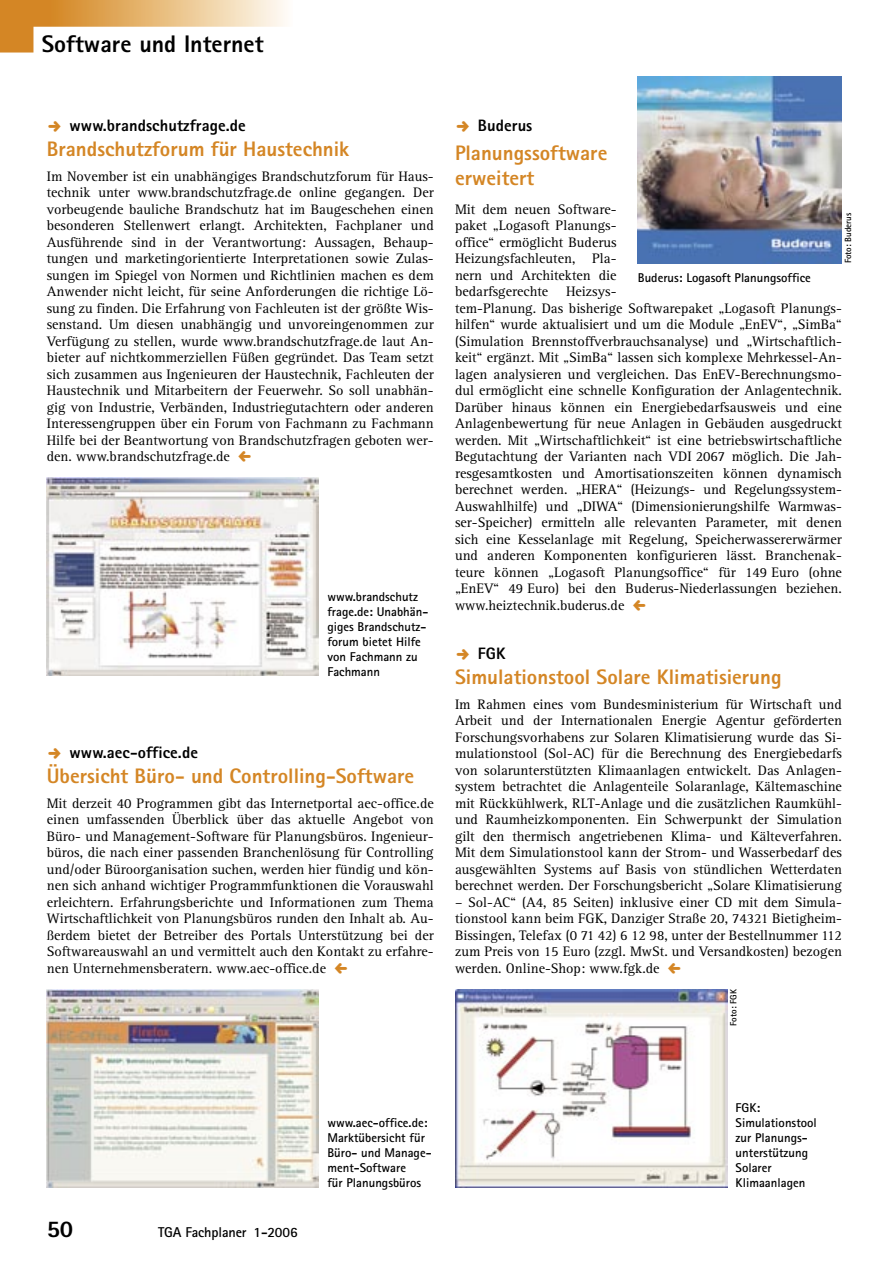
<style>
.page{position:relative;width:893px;height:1263px;background:#fff}
.page>*{position:absolute;margin:0;border:0;box-sizing:border-box;transform-origin:0 0}
.t1{font:800 24px "Rotis Sans Serif";color:#000}
.T05b_Über_4sp{font:800 21px/24.8px "Rotis Sans Serif";color:#d48625}
.T05a_Dach_4sp{font:800 16.5px "Rotis Sans Serif";letter-spacing:.005em;color:#000}
.T01b_Grund_n_ZÜ{font:14.25px/16.5px "Rotis Serif";color:#000;text-align:justify}
.t2{font:700 14.25px "Rotis Sans Serif";letter-spacing:-.01em;color:#000}
.T02_BU_Autor{font:700 12.75px/15px "Rotis Sans Serif";color:#000}
.T07a_Foto{font:700 9px "Rotis Sans Serif";color:#000}
</style>
<div class="page">
<svg style="left:0;top:0;width:285px;height:53px"></svg>
<img style="left:47px;top:478px;width:272px;height:198px">
<img style="left:47px;top:989px;width:272px;height:198px">
<img style="left:638px;top:77px;width:204px;height:186px">
<img style="left:455px;top:989px;width:272px;height:198px">
<p class="t1" style="left:42px;top:29px;width:223px">Software und Internet</p>
<p class="T05a_Dach_4sp" style="left:70px;top:115px;width:178px">www.brandschutzfrage.de</p>
<p class="T05b_Über_4sp" style="left:47px;top:136px;width:304px">Brandschutzforum für Haustechnik</p>
<p class="T01b_Grund_n_ZÜ" style="left:47px;top:168px;width:388px">Im November ist ein unabhängiges Brandschutzforum für Haus&shy;technik unter www.brandschutzfrage.de online gegangen. Der vorbeugende bauliche Brandschutz hat im Baugeschehen einen besonderen Stellenwert erlangt. Architekten, Fachplaner und Ausführende sind in der Verantwortung: Aussagen, Behaup&shy;tungen und marketingorientierte Interpretationen sowie Zulas&shy;sungen im Spiegel von Normen und Richtlinien machen es dem Anwender nicht leicht, für seine Anforderungen die richtige Lö&shy;sung zu finden. Die Erfahrung von Fachleuten ist der größte Wis&shy;senstand. Um diesen unabhängig und unvoreingenommen zur Verfügung zu stellen, wurde www.brandschutzfrage.de laut An&shy;bieter auf nichtkommerziellen Füßen gegründet. Das Team setzt sich zusammen aus Ingenieuren der Haustechnik, Fachleuten der Haustechnik und Mitarbeitern der Feuerwehr. So soll unabhän&shy;gig von Industrie, Verbänden, Industriegutachtern oder anderen Interessengruppen über ein Forum von Fachmann zu Fachmann Hilfe bei der Beantwortung von Brandschutzfragen geboten wer&shy;den. www.brandschutzfrage.de</p>
<p class="T02_BU_Autor" style="left:327px;top:589px;width:92px">www.brandschutz</p>
<p class="T02_BU_Autor" style="left:327px;top:604px;width:102px">frage.de: Unabhän&shy;giges Brandschutz&shy;forum bietet Hilfe von Fachmann zu<br>Fachmann</p>
<p class="T05a_Dach_4sp" style="left:70px;top:742px;width:130px">www.aec-office.de</p>
<p class="T05b_Über_4sp" style="left:47px;top:763px;width:369px">Übersicht Büro- und Controlling-Software</p>
<p class="T01b_Grund_n_ZÜ" style="left:47px;top:795px;width:388px">Mit derzeit 40 Programmen gibt das Internetportal aec-office.de einen umfassenden Überblick über das aktuelle Angebot von Büro- und Management-Software für Planungsbüros. Ingenieur&shy;büros, die nach einer passenden Branchenlösung für Controlling und/oder Büroorganisation suchen, werden hier fündig und kön&shy;nen sich anhand wichtiger Programmfunktionen die Vorauswahl erleichtern. Erfahrungsberichte und Informationen zum Thema Wirtschaftlichkeit von Planungsbüros runden den Inhalt ab. Au&shy;ßerdem bietet der Betreiber des Portals Unterstützung bei der Softwareauswahl an und vermittelt auch den Kontakt zu erfahre&shy;nen Unternehmensberatern. www.aec-office.de</p>
<p class="T05a_Dach_4sp" style="left:478px;top:115px;width:56px">Buderus</p>
<p class="T05b_Über_4sp" style="left:455px;top:140px;width:154px">Planungssoftware erweitert</p>
<p class="T01b_Grund_n_ZÜ" style="left:455px;top:201px;width:163px">Mit dem neuen Software&shy;paket „Logasoft Planungs&shy;office“ ermöglicht Buderus Heizungsfachleuten, Pla&shy;nern und Architekten die bedarfsgerechte</p>
<p class="T01b_Grund_n_ZÜ" style="left:566px;top:284px;width:52px">Heizsys-</p>
<p class="T02_BU_Autor" style="left:638px;top:270px;width:175px">Buderus: Logasoft Planungsoffice</p>
<p class="T07a_Foto" style="left:842px;top:263px;width:52px;rotate:-90deg">Foto: Buderus</p>
<p class="T01b_Grund_n_ZÜ" style="left:455px;top:300px;width:388px">tem-Planung. Das bisherige Softwarepaket „Logasoft Planungs&shy;hilfen“ wurde aktualisiert und um die Module „EnEV“, „SimBa“ (Simulation Brennstoffverbrauchsanalyse) und „Wirtschaftlich&shy;keit“ ergänzt. Mit „SimBa“ lassen sich komplexe Mehrkessel-An&shy;lagen analysieren und vergleichen. Das EnEV-Berechnungsmo&shy;dul ermöglicht eine schnelle Konfiguration der Anlagentechnik.<br>Darüber hinaus können ein Energiebedarfsausweis und eine Anlagenbewertung für neue Anlagen in Gebäuden ausgedruckt werden. Mit „Wirtschaftlichkeit“ ist eine betriebswirtschaftliche Begutachtung der Varianten nach VDI 2067 möglich. Die Jah&shy;resgesamtkosten und Amortisationszeiten können dynamisch berechnet werden. „HERA“ (Heizungs- und Regelungssystem-Auswahlhilfe) und „DIWA“ (Dimensionierungshilfe Warmwas&shy;ser-Speicher) ermitteln alle relevanten Parameter, mit denen sich eine Kesselanlage mit Regelung, Speicherwassererwärmer und anderen Komponenten konfigurieren lässt. Branchenak&shy;teure können „Logasoft Planungsoffice“ für 149 Euro (ohne „EnEV“ 49 Euro) bei den Buderus-Niederlassungen beziehen. www.heiztechnik.buderus.de</p>
<p class="T05a_Dach_4sp" style="left:478px;top:643px;width:29px">FGK</p>
<p class="T05b_Über_4sp" style="left:455px;top:664px;width:328px">Simulationstool Solare Klimatisierung</p>
<p class="T01b_Grund_n_ZÜ" style="left:455px;top:696px;width:388px">Im Rahmen eines vom Bundesministerium für Wirtschaft und Arbeit und der Internationalen Energie Agentur geförderten Forschungsvorhabens zur Solaren Klimatisierung wurde das Si&shy;mulationstool (Sol-AC) für die Berechnung des Energiebedarfs von solarunterstützten Klimaanlagen entwickelt. Das Anlagen&shy;system betrachtet die Anlagenteile Solaranlage, Kältemaschine mit Rückkühlwerk, RLT-Anlage und die zusätzlichen Raumkühl&shy;und Raumheizkomponenten. Ein Schwerpunkt der Simulation gilt den thermisch angetriebenen Klima- und Kälteverfahren.<br>Mit dem Simulationstool kann der Strom- und Wasserbedarf des ausgewählten Systems auf Basis von stündlichen Wetterdaten berechnet werden. Der Forschungsbericht „Solare Klimatisierung</p>
<p class="T01b_Grund_n_ZÜ" style="left:455px;top:894px;width:388px">– Sol-AC“ (A4, 85 Seiten) inklusive einer CD mit dem Simula&shy;tionstool kann beim FGK, Danziger Straße 20, 74321 Bietigheim-Bissingen, Telefax (0 71 42) 6 12 98, unter der Bestellnummer 112 zum Preis von 15 Euro (zzgl. MwSt. und Versandkosten) bezogen werden. Online-Shop: www.fgk.de</p>
<p class="T07a_Foto" style="left:728px;top:1026px;width:38px;rotate:-90deg">Foto: FGK</p>
<p class="t1" style="left:47px;top:1213px;width:28px">50</p>
<p class="t2" style="left:158px;top:1223px;width:141px">TGA Fachplaner 1-2006</p>
<p class="T02_BU_Autor" style="left:327px;top:1115px;width:106px">www.aec-office.de:<br>Marktübersicht für<br>Büro- und Manage&shy;ment-Software<br>für Planungsbüros</p>
<p class="T02_BU_Autor" style="left:736px;top:1100px;width:83px">FGK:<br>Simulationstool zur Planungs&shy;unterstützung<br>Solarer<br>Klimaanlagen</p>
</div>
